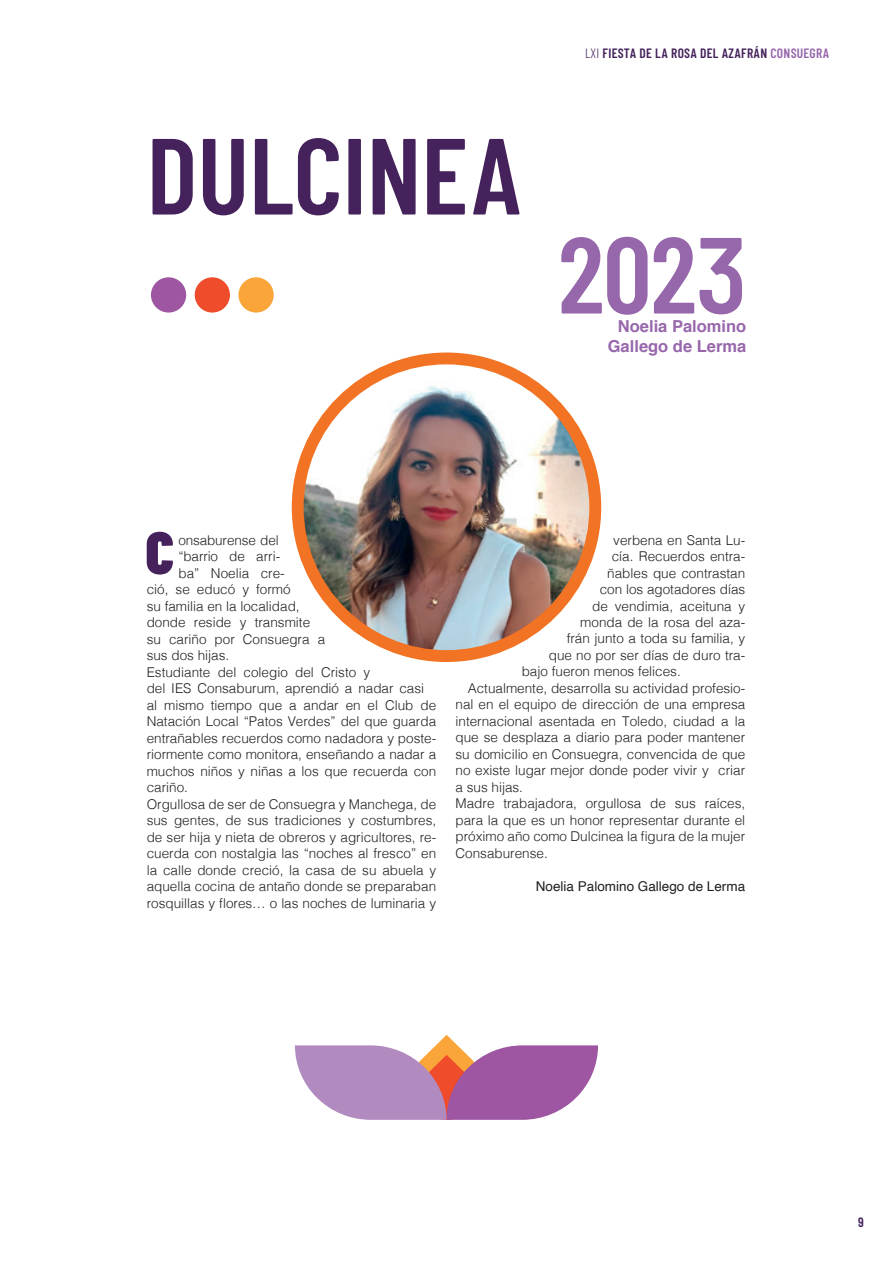
<style>
.page{position:relative;width:893px;height:1263px;background:#fff}
.page>*{position:absolute;margin:0;border:0;box-sizing:border-box;transform-origin:0 0}
.t1{font:600 108px "Barlow Condensed";color:#45225b}
.t2{font:600 108px "Barlow Condensed";color:#9767ab}
.t3{font:900 59.85px "Barlow Condensed";color:#45225b}
.t4{font:700 16.5px/19.8px "Helvetica";color:#9767ab;text-align:right}
.t5{font:300 13.5px "Helvetica";color:#231f20}
.t6{font:600 13.5px "Barlow Condensed";letter-spacing:.02em;color:#45225b}
.t7{font:13.5px "Helvetica";color:#231f20}
.s1{font-weight:300}
.s2{color:#9767ab}
</style>
<div class="page">
<div style="left:292px;top:352px;width:309px;height:310px;background:#f27323;border-radius:50%"></div>
<img style="left:304px;top:364px;width:285px;height:286px;border-radius:143px">
<div style="left:238px;top:277px;width:36px;height:36px;background:#faa539;border-radius:50%"></div>
<div style="left:195px;top:277px;width:35px;height:36px;background:#ef4c2b;border-radius:50%"></div>
<div style="left:151px;top:277px;width:35px;height:36px;background:#9e55a2;border-radius:50%"></div>
<svg style="left:295px;top:1035px;width:303px;height:85px"></svg>
<h1 class="t1" style="left:147px;top:108px;width:377px">DULCINEA</h1>
<p class="t6" style="left:585px;top:45px;width:246px"><span class="s1">LXI</span> FIESTA DE LA ROSA DEL AZAFRÁN <span class="s2">CONSUEGRA</span></p>
<h1 class="t2" style="left:558px;top:207px;width:190px">2023</h1>
<p class="t4" style="left:608px;top:317px;width:140px">Noelia Palomino<br>Gallego de Lerma</p>
<h2 class="t3" style="left:145px;top:515px;width:30px">C</h2>
<p class="t5" style="left:178px;top:528px;width:102px">onsaburense del</p>
<p class="t5" style="left:178px;top:545px;width:103px">“barrio de arri-</p>
<p class="t5" style="left:178px;top:561px;width:108px">ba” Noelia cre-</p>
<p class="t5" style="left:147px;top:578px;width:146px">ció, se educó y formó</p>
<p class="t5" style="left:147px;top:594px;width:155px">su familia en la localidad,</p>
<p class="t5" style="left:147px;top:611px;width:165px">donde reside y transmite</p>
<p class="t5" style="left:147px;top:627px;width:180px">su cariño por Consuegra a</p>
<p class="t5" style="left:147px;top:644px;width:84px">sus dos hijas.</p>
<p class="t5" style="left:147px;top:660px;width:225px">Estudiante del colegio del Cristo y</p>
<p class="t5" style="left:147px;top:677px;width:279px">del IES Consaburum, aprendió a nadar casi</p>
<p class="t5" style="left:147px;top:693px;width:291px">al mismo tiempo que a andar en el Club de</p>
<p class="t5" style="left:147px;top:710px;width:291px">Natación Local “Patos Verdes” del que guarda</p>
<p class="t5" style="left:147px;top:726px;width:291px">entrañables recuerdos como nadadora y poste-</p>
<p class="t5" style="left:147px;top:743px;width:291px">riormente como monitora, enseñando a nadar a</p>
<p class="t5" style="left:147px;top:759px;width:291px">muchos niños y niñas a los que recuerda con</p>
<p class="t5" style="left:147px;top:776px;width:43px">cariño.</p>
<p class="t5" style="left:147px;top:792px;width:291px">Orgullosa de ser de Consuegra y Manchega, de</p>
<p class="t5" style="left:147px;top:809px;width:291px">sus gentes, de sus tradiciones y costumbres,</p>
<p class="t5" style="left:147px;top:825px;width:291px">de ser hija y nieta de obreros y agricultores, re-</p>
<p class="t5" style="left:147px;top:842px;width:291px">cuerda con nostalgia las “noches al fresco” en</p>
<p class="t5" style="left:147px;top:858px;width:291px">la calle donde creció, la casa de su abuela y</p>
<p class="t5" style="left:147px;top:875px;width:291px">aquella cocina de antaño donde se preparaban</p>
<p class="t5" style="left:147px;top:891px;width:291px">rosquillas y flores… o las noches de luminaria y</p>
<p class="t5" style="left:613px;top:528px;width:134px">verbena en Santa Lu-</p>
<p class="t5" style="left:612px;top:545px;width:135px">cía. Recuerdos entra-</p>
<p class="t5" style="left:607px;top:561px;width:139px">ñables que contrastan</p>
<p class="t5" style="left:600px;top:578px;width:147px">con los agotadores días</p>
<p class="t5" style="left:592px;top:594px;width:154px">de vendimia, aceituna y</p>
<p class="t5" style="left:580px;top:611px;width:166px">monda de la rosa del aza-</p>
<p class="t5" style="left:567px;top:627px;width:180px">frán junto a toda su familia, y</p>
<p class="t5" style="left:549px;top:644px;width:198px">que no por ser días de duro tra-</p>
<p class="t5" style="left:522px;top:660px;width:161px">bajo fueron menos felices.</p>
<p class="t5" style="left:468px;top:677px;width:279px">Actualmente, desarrolla su actividad profesio-</p>
<p class="t5" style="left:455px;top:693px;width:291px">nal en el equipo de dirección de una empresa</p>
<p class="t5" style="left:455px;top:710px;width:291px">internacional asentada en Toledo, ciudad a la</p>
<p class="t5" style="left:455px;top:726px;width:291px">que se desplaza a diario para poder mantener</p>
<p class="t5" style="left:455px;top:743px;width:291px">su domicilio en Consuegra, convencida de que</p>
<p class="t5" style="left:455px;top:759px;width:291px">no existe lugar mejor donde poder vivir y criar</p>
<p class="t5" style="left:455px;top:776px;width:69px">a sus hijas.</p>
<p class="t5" style="left:455px;top:792px;width:291px">Madre trabajadora, orgullosa de sus raíces,</p>
<p class="t5" style="left:455px;top:809px;width:291px">para la que es un honor representar durante el</p>
<p class="t5" style="left:455px;top:825px;width:291px">próximo año como Dulcinea la figura de la mujer</p>
<p class="t5" style="left:455px;top:842px;width:94px">Consaburense.</p>
<p class="t7" style="left:536px;top:876px;width:211px">Noelia Palomino Gallego de Lerma</p>
<p class="t6" style="left:858px;top:1214px;width:7px">9</p>
</div>
